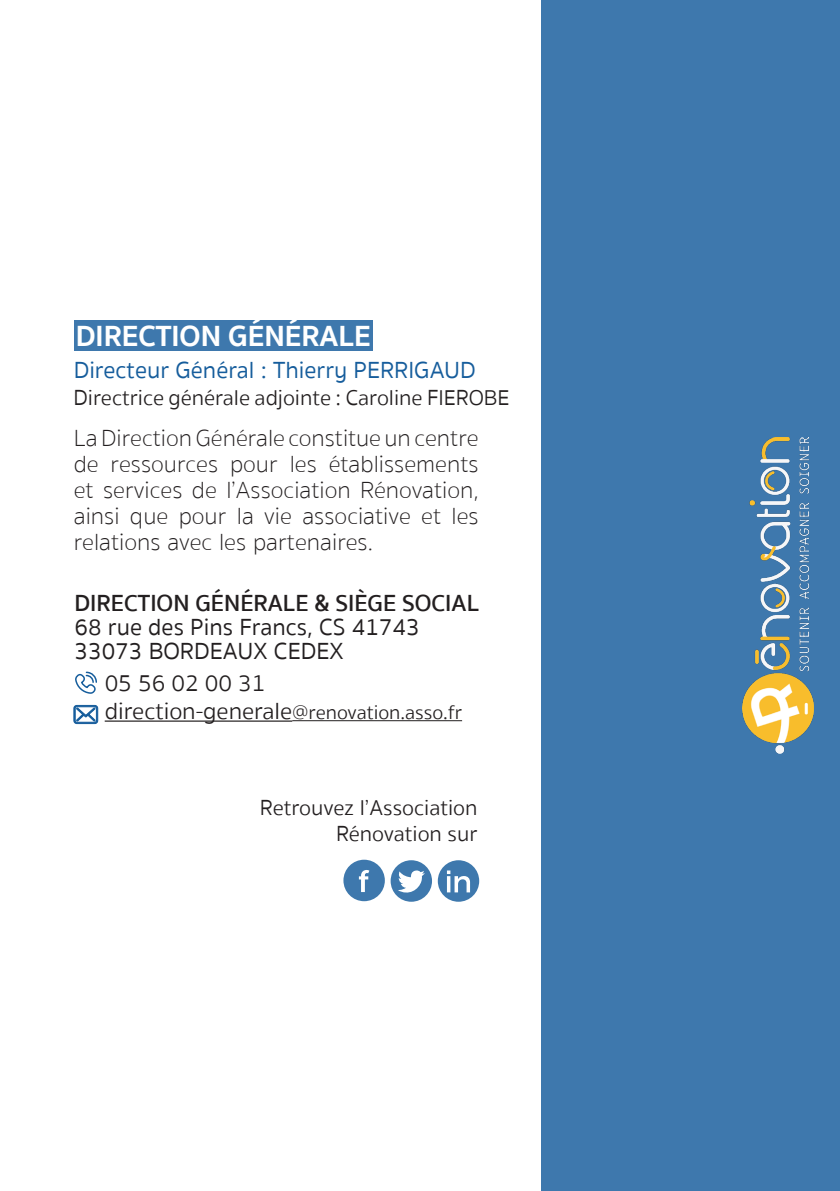
<style>
.page{position:relative;width:840px;height:1191px;background:#fff}
.page>*{position:absolute;margin:0;border:0;box-sizing:border-box;transform-origin:0 0}
.t1{font:700 30px "Sukhumvit Set";color:#fff}
.t2{font:100 24px/26px "Sukhumvit Set";color:#231f20;text-align:justify}
.t3{font:24px "Sukhumvit Set Text";color:#231f20}
.t4{font:24px "Sukhumvit Set Text";color:#165d9c}
.t5{font:600 24px "Sukhumvit Set";color:#231f20}
.t6{font:300 24px "Sukhumvit Set";color:#231f20}
.t7{font:300 22px "Sukhumvit Set";color:#231f20}
.t8{font:300 20px "Sukhumvit Set";color:#231f20}
.s1{font-size:24px}
</style>
<div class="page">
<div style="left:540px;top:0;width:299px;height:1191px;background:#3e78ad"></div>
<div style="left:74px;top:321px;width:298px;height:30px;background:#3e78ad"></div>
<svg style="left:75px;top:671px;width:22px;height:23px"></svg>
<hr style="left:105px;top:720px;width:187px;height:1px;background:#231f20">
<hr style="left:292px;top:720px;width:170px;height:1px;background:#231f20">
<svg style="left:74px;top:705px;width:24px;height:19px"></svg>
<svg style="left:343px;top:859px;width:41px;height:42px"></svg>
<svg style="left:390px;top:860px;width:89px;height:41px"></svg>
<img style="left:742px;top:437px;width:70px;height:316px">
<p class="t1" style="left:76px;top:312px;width:296px">DIRECTION GÉNÉRALE</p>
<p class="t4" style="left:74px;top:353px;width:403px">Directeur Général : Thierry PERRIGAUD</p>
<p class="t7" style="left:74px;top:382px;width:437px">Directrice générale adjointe : Caroline FIEROBE</p>
<p class="t2" style="left:74px;top:426px;width:406px">La Direction Générale constitue un centre de ressources pour les établissements et services de l’Association Rénovation, ainsi que pour la vie associative et les relations avec les partenaires.</p>
<p class="t5" style="left:74px;top:585px;width:406px">DIRECTION GÉNÉRALE &amp; SIÈGE SOCIAL</p>
<p class="t3" style="left:74px;top:610px;width:346px">68 rue des Pins Francs, CS 41743</p>
<p class="t3" style="left:74px;top:634px;width:271px">33073 BORDEAUX CEDEX</p>
<p class="t6" style="left:105px;top:667px;width:162px">05 56 02 00 31</p>
<p class="t8" style="left:105px;top:698px;width:359px"><span class="s1">direction-generale</span>@renovation.asso.fr</p>
<p class="t7" style="left:260px;top:792px;width:219px">Retrouvez l’Association</p>
<p class="t7" style="left:336px;top:819px;width:143px">Rénovation sur</p>
</div>
